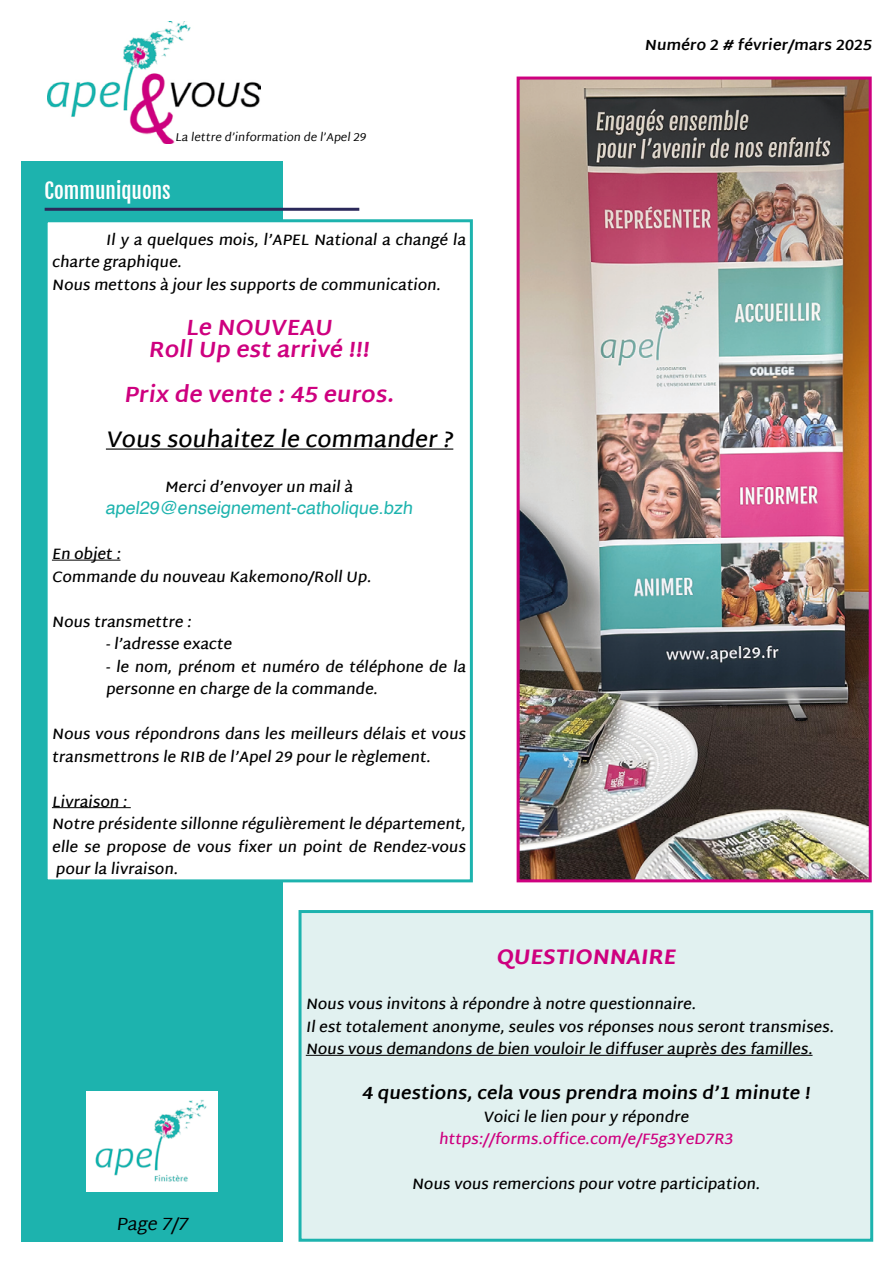
<style>
.page{position:relative;width:893px;height:1263px;background:#fff}
.page>*{position:absolute;margin:0;border:0;box-sizing:border-box;transform-origin:0 0}
.t1{font:700 22.5px/22.5px "Martel Sans";color:#ce007f;text-align:center}
.t2{font:600 22.5px "Martel Sans";color:#000}
.t3{font:800 21px "Martel Sans";color:#ce007f}
.t4{font:21px "Fjalla One";color:#fff}
.t5{font:700 18px "Martel Sans";color:#000}
.t6{font:18px "Helvetica";color:#1db3ae}
.t7{font:18px "Martel Sans";color:#000}
.t8{font:600 15px/22.5px "Martel Sans";color:#000}
.t9{font:600 15px "Martel Sans";color:#ce007f}
.t10{font:700 15px "Martel Sans";color:#000}
.t11{font:11.55px "Martel Sans";color:#000}
</style>
<div class="page">
<img style="left:48px;top:21px;width:212px;height:123px">
<div style="left:21px;top:162px;width:262px;height:1080px;background:#1db3ae"></div>
<hr style="left:45px;top:208px;width:314px;height:3px;background:#2b295a">
<div style="left:46px;top:221px;width:425px;height:660px;background:#fff"></div>
<hr style="left:106px;top:448px;width:347px;height:2px;background:#000">
<hr style="left:52px;top:560px;width:68px;height:1px;background:#000">
<hr style="left:52px;top:807px;width:79px;height:1px;background:#000">
<div style="left:45px;top:219px;width:428px;height:663px;border:3px solid #1db3ae"></div>
<div style="left:300px;top:911px;width:572px;height:329px;background:#e1f1f0"></div>
<hr style="left:306px;top:1055px;width:506px;height:1px;background:#000">
<div style="left:299px;top:910px;width:574px;height:332px;border:3px solid #1db3ae"></div>
<img style="left:86px;top:1092px;width:131px;height:100px">
<img style="left:521px;top:81px;width:347px;height:797px">
<div style="left:517px;top:77px;width:355px;height:805px;border:3px solid #ce007f"></div>
<p class="t11" style="left:175px;top:130px;width:194px">La lettre d’information de l’Apel29</p>
<h2 class="t4" style="left:45px;top:178px;width:128px">COMMUNIQUONS</h2>
<p class="t8" style="left:52px;top:228px;width:418px;text-indent:54px">Il y a quelques mois, l’APEL National a changé la charte graphique.<br>Nous mettons à jour les supports de communication.</p>
<h1 class="t1" style="left:148px;top:316px;width:227px">Le NOUVEAU<br>RollUp est arrivé !!!</h1>
<h1 class="t1" style="left:124px;top:383px;width:276px">Prix de vente :45 euros.</h1>
<h1 class="t2" style="left:106px;top:426px;width:353px">Vous souhaitez le commander ?</h1>
<p class="t8" style="left:165px;top:476px;width:192px">Mercid’envoyer un mailà</p>
<p class="t6" style="left:105px;top:494px;width:312px">apel29@enseignement-catholique.bzh</p>
<p class="t8" style="left:52px;top:543px;width:324px">En objet :<br>Commande du nouveau Kakemono/Roll Up.</p>
<p class="t8" style="left:106px;top:610px;width:130px;text-indent:-54px">Nous transmettre : -l’adresse exacte</p>
<p class="t8" style="left:106px;top:655px;width:364px">- le nom, prénom et numéro de téléphone de la personne en charge de la commande.</p>
<p class="t8" style="left:52px;top:723px;width:418px">Nous vous répondrons dans les meilleurs délais et vous transmettrons le RIB de l’Apel29 pour le règlement.</p>
<p class="t8" style="left:52px;top:790px;width:418px">Livraison :<br>Notre présidente sillonne régulièrement le département, elle se propose de vous fixer un point de Rendez-vous pour la livraison.</p>
<p class="t10" style="left:644px;top:36px;width:232px">Numéro 2 # février/mars 2025</p>
<p class="t7" style="left:116px;top:1213px;width:77px">Page 7/7</p>
<h2 class="t3" style="left:496px;top:945px;width:186px">QUESTIONNAIRE</h2>
<p class="t8" style="left:306px;top:993px;width:533px">Nous vous invitons à répondre à notre questionnaire.<br>Ilest totalement anonyme,seules vos réponses nous seront transmises.<br>Nous vous demandons de bien vouloir le diffuser auprès des familles.</p>
<p class="t5" style="left:362px;top:1082px;width:454px">4 questions,cela vous prendra moins d’1 minute !</p>
<p class="t8" style="left:483px;top:1105px;width:210px">Voicile lien pour y répondre</p>
<p class="t9" style="left:439px;top:1130px;width:299px">https://forms.office.com/e/F5g3YeD7R3</p>
<p class="t8" style="left:412px;top:1173px;width:353px">Nous vous remercions pour votre participation.</p>
</div>
